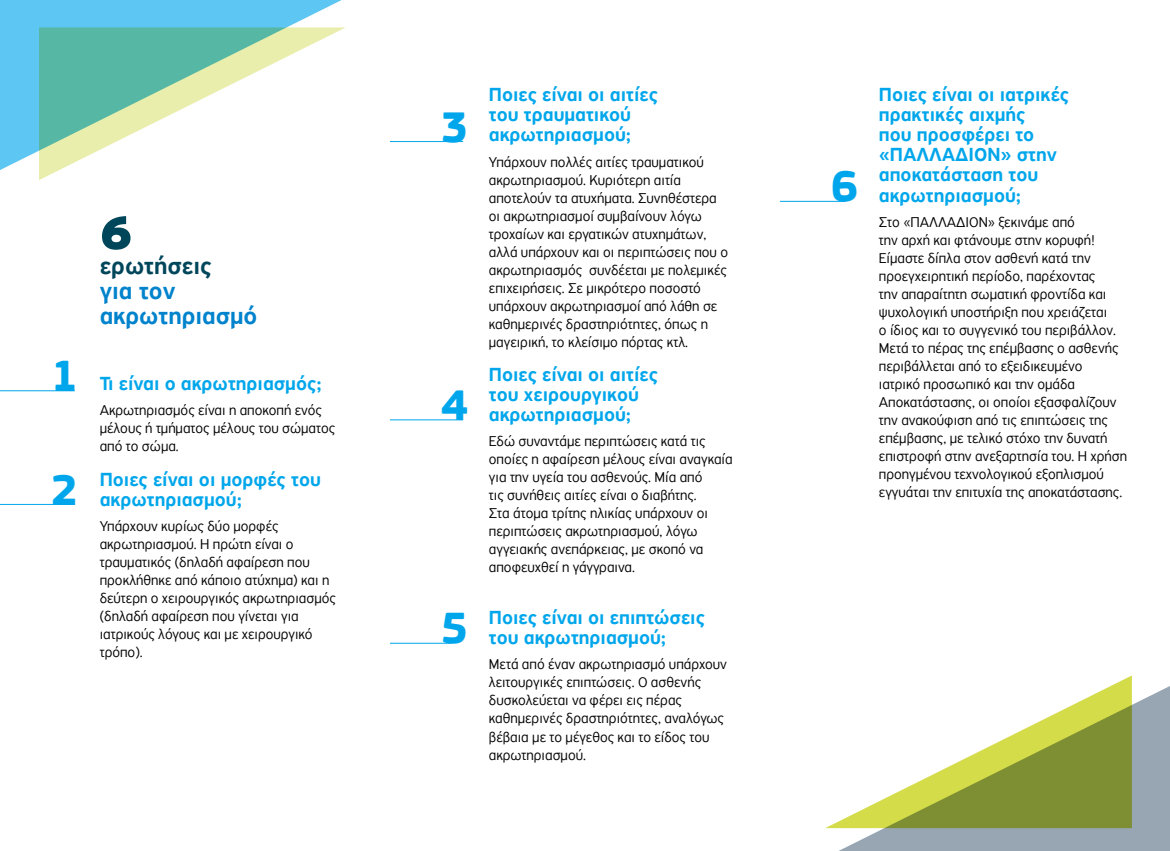
<style>
.page{position:relative;width:1170px;height:851px;background:#fff}
.page>*{position:absolute;margin:0;border:0;box-sizing:border-box;transform-origin:0 0}
.t1{font:900 50px "PF Highway Sans Pro";color:#00465b}
.t2{font:700 45px "PF Square Sans Pro";color:#00a6eb}
.t3{font:500 25px/25px "PF Highway Sans Pro";color:#0083cc}
.t4{font:500 25px "PF Highway Sans Pro";color:#00465b}
.t5{font:500 20px/20px "PF Highway Sans Pro";color:#00a6eb}
.t6{font:300 15px/18px "PF Highway Sans Pro";color:#000}
</style>
<div class="page">
<svg style="left:0;top:0;width:345px;height:179px"></svg>
<svg style="left:825px;top:676px;width:344px;height:174px"></svg>
<hr style="left:0;top:390px;width:75px;height:1px;background:#00a6eb">
<hr style="left:0;top:504px;width:75px;height:1px;background:#00a6eb">
<hr style="left:780px;top:201px;width:65px;height:1px;background:#00a6eb">
<hr style="left:390px;top:419px;width:73px;height:1px;background:#00a6eb">
<hr style="left:390px;top:642px;width:61px;height:1px;background:#00a6eb">
<hr style="left:390px;top:141px;width:73px;height:1px;background:#00a6eb">
<h2 class="t2" style="left:51px;top:349px;width:28px">1</h2>
<h2 class="t2" style="left:51px;top:462px;width:28px">2</h2>
<h1 class="t1" style="left:100px;top:202px;width:35px">6</h1>
<h3 class="t4" style="left:100px;top:251px;width:113px">ερωτήσεις</h3>
<h3 class="t3" style="left:100px;top:279px;width:159px">για τον ακρωτηριασμό</h3>
<h3 class="t5" style="left:100px;top:374px;width:223px">Τι είναι ο ακρωτηριασμός;</h3>
<p class="t6" style="left:100px;top:401px;width:237px">Ακρωτηριασμός είναι η αποκοπή ενός μέλους ή τμήματος μέλους του σώματος από το σώμα.</p>
<h3 class="t5" style="left:100px;top:469px;width:223px">Ποιες είναι οι μορφές του ακρωτηριασμού;</h3>
<p class="t6" style="left:100px;top:516px;width:238px">Υπάρχουν κυρίως δύο μορφές ακρωτηριασμού. Η πρώτη είναι ο τραυματικός (δηλαδή αφαίρεση που προκλήθηκε από κάποιο ατύχημα) και η δεύτερη ο χειρουργικός ακρωτηριασμός (δηλαδή αφαίρεση που γίνεται για ιατρικούς λόγους και με χειρουργικό τρόπο).</p>
<h2 class="t2" style="left:441px;top:100px;width:28px">3</h2>
<h2 class="t2" style="left:441px;top:377px;width:28px">4</h2>
<h2 class="t2" style="left:441px;top:601px;width:28px">5</h2>
<h3 class="t5" style="left:489px;top:85px;width:170px">Ποιες είναι οι αιτίες του τραυματικού ακρωτηριασμού;</h3>
<p class="t6" style="left:489px;top:152px;width:241px">Υπάρχουν πολλές αιτίες τραυματικού ακρωτηριασμού. Κυριότερη αιτία αποτελούν τα ατυχήματα. Συνηθέστερα οι ακρωτηριασμοί συμβαίνουν λόγω τροχαίων και εργατικών ατυχημάτων, αλλά υπάρχουν και οι περιπτώσεις που ο ακρωτηριασμός συνδέεται με πολεμικές επιχειρήσεις. Σε μικρότερο ποσοστό υπάρχουν ακρωτηριασμοί από λάθη σε καθημερινές δραστηριότητες, όπως η μαγειρική, το κλείσιμο πόρτας κτλ.</p>
<h3 class="t5" style="left:489px;top:364px;width:170px">Ποιες είναι οι αιτίες του χειρουργικού ακρωτηριασμού;</h3>
<p class="t6" style="left:489px;top:432px;width:245px">Εδώ συναντάμε περιπτώσεις κατά τις οποίες η αφαίρεση μέλους είναι αναγκαία για την υγεία του ασθενούς. Μία από<br>τις συνήθεις αιτίες είναι ο διαβήτης.<br>Στα άτομα τρίτης ηλικίας υπάρχουν οι περιπτώσεις ακρωτηριασμού, λόγω αγγειακής ανεπάρκειας, με σκοπό να αποφευχθεί η γάγγραινα.</p>
<h3 class="t5" style="left:489px;top:608px;width:217px">Ποιες είναι οι επιπτώσεις του ακρωτηριασμού;</h3>
<p class="t6" style="left:489px;top:655px;width:239px">Μετά από έναν ακρωτηριασμό υπάρχουν λειτουργικές επιπτώσεις. Ο ασθενής δυσκολεύεται να φέρει εις πέρας καθημερινές δραστηριότητες, αναλόγως βέβαια με το μέγεθος και το είδος του ακρωτηριασμού.</p>
<h2 class="t2" style="left:831px;top:159px;width:28px">6</h2>
<h3 class="t5" style="left:878px;top:85px;width:192px">Ποιες είναι οι ιατρικές πρακτικές αιχμής<br>που προσφέρει το «ΠΑΛΛΑΔΙΟ Ν» στην αποκατάσταση του ακρωτηριασμού;</h3>
<p class="t6" style="left:878px;top:212px;width:250px">Στο «ΠΑΛΛΑΔΙΟΝ» ξεκινάμε από<br>την αρχή και φτάνουμε στην κορυφή!<br>Είμαστε δίπλα στον ασθενή κατά την προεγχειρητική περίοδο, παρέχοντας<br>την απαραίτητη σωματική φροντίδα και ψυχολογική υποστήριξη που χρειάζεται<br>ο ίδιος και το συγγενικό του περιβάλλον.<br>Μετά το πέρας της επέμβασης ο ασθενής περιβάλλεται από το εξειδικευμένο ιατρικό προσωπικό και την ομάδα Αποκατάστασης, οι οποίοι εξασφαλίζουν την ανακούφιση από τις επιπτώσεις της επέμβασης, με τελικό στόχο την δυνατή επιστροφή στην ανεξαρτησία του. Η χρήση προηγμένου τεχνολογικού εξοπλισμού εγγυάται την επιτυχία της αποκατάστασης.</p>
</div>
